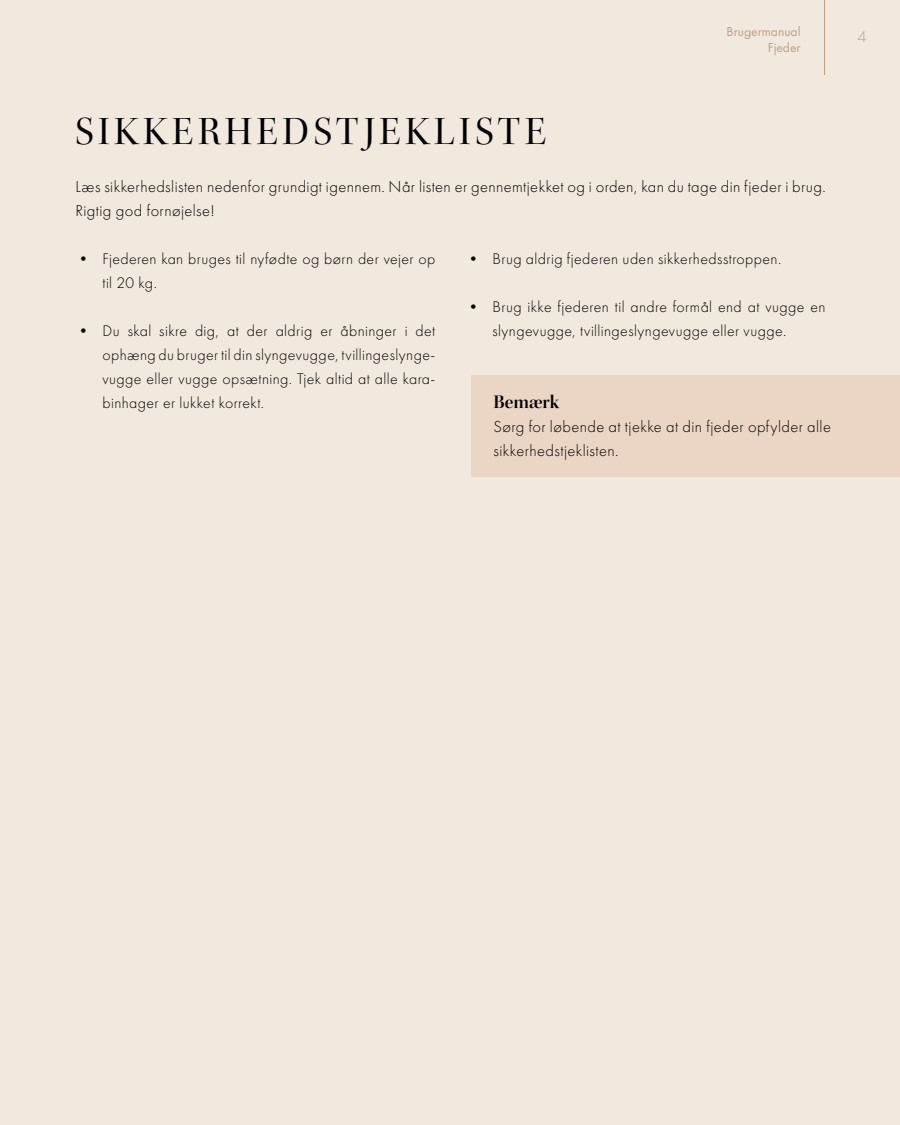
<style>
.page{position:relative;width:900px;height:1125px;background:#f1e8de}
.page>*{position:absolute;margin:0;border:0;box-sizing:border-box;transform-origin:0 0}
.t1{font:40.5px "Kepler Std Disp";letter-spacing:.11em;color:#000}
.t2{font:19.5px "Kepler Std Semibold Disp";letter-spacing:-.005em;color:#000}
.t3{font:300 16.5px/24px "Futura PT";letter-spacing:.025em;color:#000}
.t4{font:300 16.5px "Futura PT";color:#bf9f85}
.t5{font:300 15.9px/24px "Futura PT";letter-spacing:.025em;color:#000}
.t6{font:13.5px/16.2px "Futura PT";color:#bf9f85;text-align:right}
</style>
<div class="page">
<hr style="left:824px;top:0;width:1px;height:75px;background:#bf9f85">
<div style="left:471px;top:375px;width:429px;height:102px;background:#ebd5c5"></div>
<p class="t6" style="left:727px;top:23px;width:75px">Brugermanual<br>Fjeder</p>
<h1 class="t1" style="left:76px;top:109px;width:472px">SIKKERHEDSTJEKLISTE</h1>
<p class="t3" style="left:75px;top:175px;width:752px">Læs sikkerhedslisten nedenfor grundigt igennem. Når listen er gennemtjekket og i orden, kan du tage din fjeder i brug.<br>Rigtig god fornøjelse!</p>
<p class="t5" style="left:102px;top:247px;width:335px;text-indent:-27px">• Fjederen kan bruges til nyfødte og børn der vejer op til 20 kg.</p>
<p class="t5" style="left:102px;top:319px;width:334px;text-align:justify;text-indent:-27px">• Du skal sikre dig, at der aldrig er åbninger i det ophæng du bruger til din slyngevugge, tvillingeslynge&shy;vugge eller vugge opsætning. Tjek altid at alle kara&shy;binhager er lukket korrekt.</p>
<p class="t5" style="left:465px;top:247px;width:317px">• Brug aldrig fjederen uden sikkerhedsstroppen.</p>
<p class="t5" style="left:492px;top:295px;width:335px;text-indent:-27px">• Brug ikke fjederen til andre formål end at vugge en slyngevugge, tvillingeslyngevugge eller vugge.</p>
<p class="t2" style="left:494px;top:391px;width:67px">Bemærk</p>
<p class="t3" style="left:494px;top:415px;width:339px">Sørg for løbende at tjekke at din fjeder opfylder alle sikkerhedstjeklisten.</p>
<p class="t4" style="left:858px;top:28px;width:11px">4</p>
</div>
